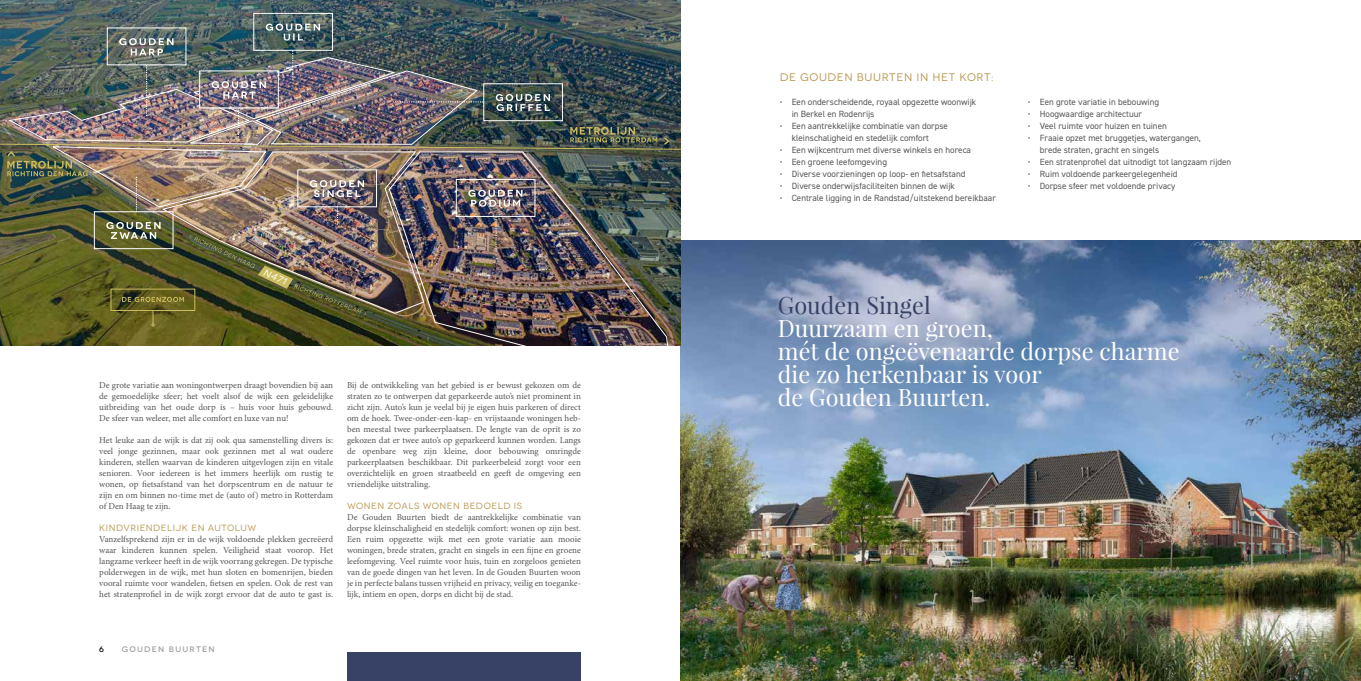
<style>
.page{position:relative;width:1361px;height:681px;background:#fff}
.page>*{position:absolute;margin:0;border:0;box-sizing:border-box;transform-origin:0 0}
.t1{font:23.5px/23px "Playfair Display";color:#fff}
.t2{font:23.5px "Playfair Display";color:#374266}
.t3{font:11px "Novecentowide";letter-spacing:.06em;color:#bb9b56}
.t4{font:italic 9.8px "Novecentowide";color:#fff}
.t5{font:9px/11px "Minion Pro";color:#575756;text-align:justify}
.t6{font:9px/12px "DIN2014";color:#575756}
.t7{font:9px "Novecentowide";letter-spacing:.06em;color:#bb9b56}
.t8{font:500 8px "Novecentowide";letter-spacing:.16em;color:#9d9d9c}
.t9{font:500 8px "Novecentowide";color:#000}
</style>
<div class="page">
<img style="left:680px;top:240px;width:681px;height:440px">
<img style="left:0;top:0;width:680px;height:345px">
<img style="left:388px;top:326px;width:285px;height:19px">
<div style="left:253px;top:13px;width:80px;height:38px;border:1px solid #fff"></div>
<img style="left:0;top:24px;width:680px;height:302px">
<div style="left:483px;top:83px;width:80px;height:38px;border:1px solid #fff"></div>
<div style="left:347px;top:652px;width:234px;height:28px;background:#374266"></div>
<p class="t4" style="left:266px;top:266px;width:26px;rotate:25deg">N471</p>
<p class="t5" style="left:99px;top:379px;width:235px">De grote variatie aan woningontwerpen draagt bovendien bij aan de gemoedelijke sfeer; het voelt alsof de wijk een geleidelijke uitbreiding van het oude dorp is – huis voor huis gebouwd.<br>De sfeer van weleer, met alle comfort en luxe van nu!</p>
<p class="t5" style="left:99px;top:434px;width:235px">Het leuke aan de wijk is dat zij ook qua samenstelling divers is: veel jonge gezinnen, maar ook gezinnen met al wat oudere kinderen, stellen waarvan de kinderen uitgevlogen zijn en vitale senioren. Voor iedereen is het immers heerlijk om rustig te wonen, op fietsafstand van het dorpscentrum en de natuur te zijn en om binnen no-time met de (auto of) metro in Rotterdam of Den Haag te zijn.</p>
<p class="t7" style="left:99px;top:522px;width:159px">KINDVRIENDELIJK EN AUTOLUW</p>
<p class="t5" style="left:99px;top:533px;width:235px">Vanzelfsprekend zijn er in de wijk voldoende plekken gecreëerd waar kinderen kunnen spelen. Veiligheid staat voorop. Het langzame verkeer heeft in de wijk voorrang gekregen. De typische polderwegen in de wijk, met hun sloten en bomenrijen, bieden vooral ruimte voor wandelen, fietsen en spelen. Ook de rest van het stratenprofiel in de wijk zorgt ervoor dat de auto te gast is.</p>
<p class="t5" style="left:347px;top:379px;width:235px">Bij de ontwikkeling van het gebied is er bewust gekozen om de straten zo te ontwerpen dat geparkeerde auto’s niet prominent in zicht zijn. Auto’s kun je veelal bij je eigen huis parkeren of direct om de hoek. Twee-onder-een-kap- en vrijstaande woningen heb&shy;ben meestal twee parkeerplaatsen. De lengte van de oprit is zo gekozen dat er twee auto’s op geparkeerd kunnen worden. Langs de openbare weg zijn kleine, door bebouwing omringde parkeerplaatsen beschikbaar. Dit parkeerbeleid zorgt voor een overzichtelijk en groen straatbeeld en geeft de omgeving een vriendelijke uitstraling.</p>
<p class="t7" style="left:347px;top:500px;width:177px">WONEN ZOALS WONEN BEDOELD IS</p>
<p class="t5" style="left:347px;top:511px;width:235px">De Gouden Buurten biedt de aantrekkelijke combinatie van dorpse kleinschaligheid en stedelijk comfort: wonen op zijn best.<br>Een ruim opgezette wijk met een grote variatie aan mooie woningen, brede straten, gracht en singels in een fijne en groene leefomgeving. Veel ruimte voor huis, tuin en zorgeloos genieten van de goede dingen van het leven. In de Gouden Buurten woon je in perfecte balans tussen vrijheid en privacy, veilig en toeganke&shy;lijk, intiem en open, dorps en dicht bij de stad.</p>
<p class="t9" style="left:99px;top:643px;width:6px">6</p>
<p class="t8" style="left:122px;top:643px;width:94px">GOUDEN BUURTEN</p>
<p class="t3" style="left:780px;top:71px;width:215px">DE GOUDEN BUURTEN IN HET KORT:</p>
<p class="t6" style="left:792px;top:96px;width:186px;text-indent:-12px">• Een onderscheidende, royaal opgezette woonwijk in Berkel en Rodenrijs</p>
<p class="t6" style="left:792px;top:120px;width:158px;text-indent:-12px">• Een aantrekkelijke combinatie van dorpse kleinschaligheid en stedelijk comfort</p>
<p class="t6" style="left:780px;top:144px;width:193px">• Een wijkcentrum met diverse winkels en horeca</p>
<p class="t6" style="left:780px;top:156px;width:109px">• Een groene leefomgeving</p>
<p class="t6" style="left:780px;top:168px;width:187px">• Diverse voorzieningen op loop- en fietsafstand</p>
<p class="t6" style="left:780px;top:180px;width:177px">• Diverse onderwijsfaciliteiten binnen de wijk</p>
<p class="t6" style="left:780px;top:192px;width:218px">• Centrale ligging in de Randstad/uitstekend bereikbaar</p>
<p class="t6" style="left:1028px;top:96px;width:133px">• Een grote variatie in bebouwing</p>
<p class="t6" style="left:1028px;top:108px;width:116px">• Hoogwaardige architectuur</p>
<p class="t6" style="left:1028px;top:120px;width:140px">• Veel ruimte voor huizen en tuinen</p>
<p class="t6" style="left:1040px;top:132px;width:162px;text-indent:-12px">• Fraaie opzet met bruggetjes, watergangen, brede straten, gracht en singels</p>
<p class="t6" style="left:1028px;top:156px;width:205px">• Een stratenprofiel dat uitnodigt tot langzaam rijden</p>
<p class="t6" style="left:1028px;top:168px;width:151px">• Ruim voldoende parkeergelegenheid</p>
<p class="t6" style="left:1028px;top:180px;width:149px">• Dorpse sfeer met voldoende privacy</p>
<h1 class="t2" style="left:778px;top:290px;width:154px">Gouden Singel</h1>
<h1 class="t1" style="left:778px;top:316px;width:403px">Duurzaam en groen,<br>mét de ongeëvenaarde dorpse charme die zo herkenbaar is voor<br>de Gouden Buurten.</h1>
</div>
